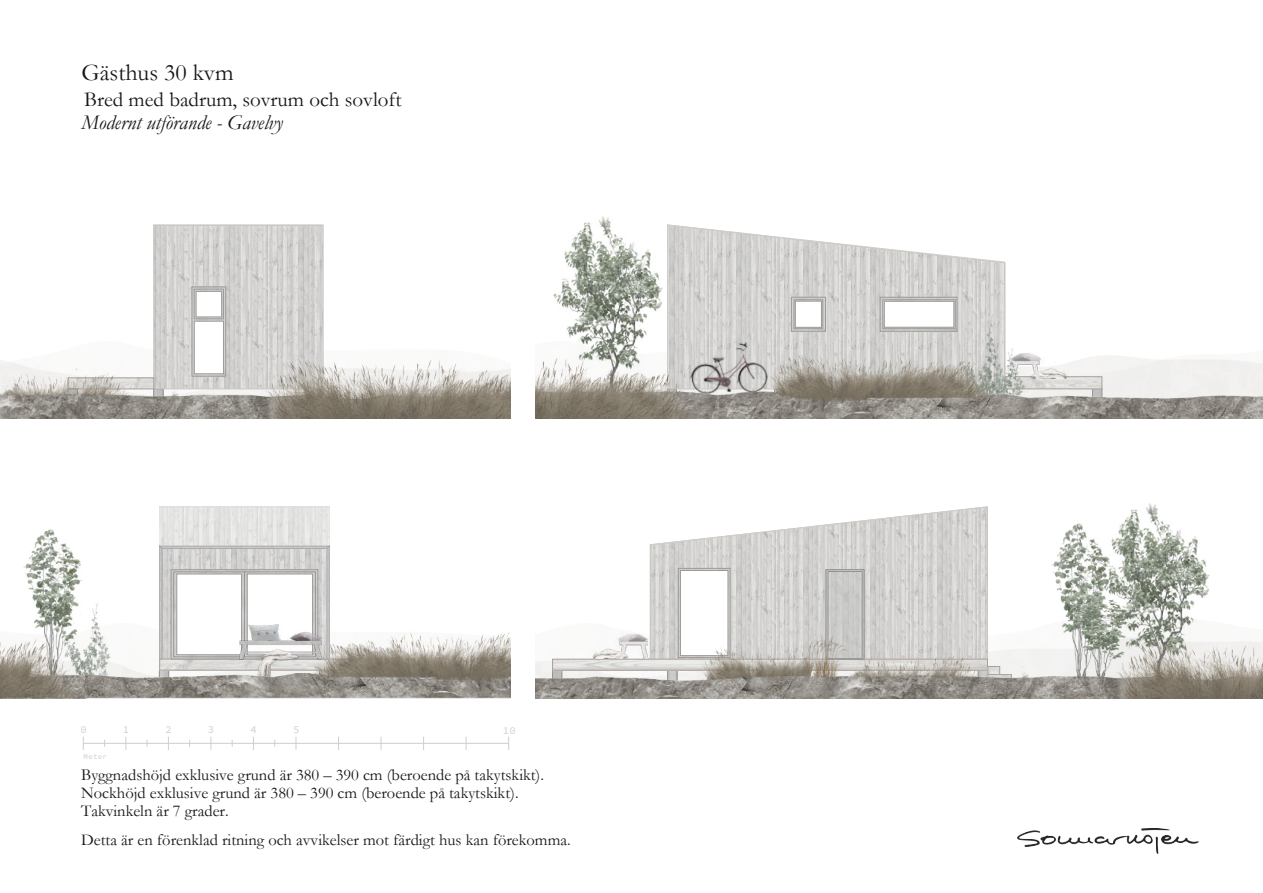
<style>
.page{position:relative;width:1263px;height:893px;background:#fff}
.page>*{position:absolute;margin:0;border:0;box-sizing:border-box;transform-origin:0 0}
.t1{font:24px "Garamond";color:#18151a}
.t2{font:21px "Garamond";color:#18151a}
.t3{font:italic 21px "Garamond";color:#18151a}
.t4{font:16.5px/18px "Garamond";color:#18151a}
.t5{font:10.5px "Source Code Variable";color:#d3ceca}
.t6{font:7.5px "Source Code Variable";letter-spacing:.03em;color:#d3ceca}
</style>
<div class="page">
<img style="left:1017px;top:828px;width:181px;height:25px">
<img style="left:535px;top:503px;width:728px;height:195px">
<img style="left:535px;top:216px;width:728px;height:202px">
<img style="left:0;top:224px;width:510px;height:195px">
<div style="left:192px;top:287px;width:34px;height:89px;background:#bfbfbf;border:1px solid #9c9b9a"></div>
<div style="left:194px;top:289px;width:30px;height:30px;border:1px solid #9c9b9a"></div>
<div style="left:196px;top:291px;width:26px;height:26px;background:#fff;border:1px solid #9c9b9a"></div>
<div style="left:194px;top:321px;width:30px;height:53px;background:#fff;border:1px solid #9c9b9a"></div>
<hr style="left:154px;top:225px;width:169px;height:1px;background:#cac5c2">
<svg style="left:649px;top:506px;width:339px;height:40px"></svg>
<svg style="left:667px;top:224px;width:339px;height:39px"></svg>
<svg style="left:791px;top:297px;width:35px;height:34px"></svg>
<div style="left:794px;top:300px;width:29px;height:29px;border:1px solid #9c9b9a"></div>
<div style="left:795px;top:301px;width:26px;height:26px;background:#fff;border:1px solid #9c9b9a"></div>
<svg style="left:0;top:507px;width:510px;height:191px"></svg>
<svg style="left:880px;top:297px;width:77px;height:34px"></svg>
<svg style="left:882px;top:299px;width:73px;height:30px"></svg>
<hr style="left:83px;top:743px;width:426px;height:1px;background:#d3ceca">
<svg style="left:83px;top:737px;width:1px;height:13px"></svg>
<svg style="left:125px;top:737px;width:1px;height:13px"></svg>
<svg style="left:168px;top:737px;width:1px;height:13px"></svg>
<svg style="left:211px;top:737px;width:1px;height:13px"></svg>
<svg style="left:253px;top:737px;width:1px;height:13px"></svg>
<svg style="left:296px;top:737px;width:1px;height:13px"></svg>
<svg style="left:338px;top:737px;width:1px;height:13px"></svg>
<svg style="left:381px;top:737px;width:1px;height:13px"></svg>
<svg style="left:423px;top:737px;width:1px;height:13px"></svg>
<svg style="left:466px;top:737px;width:1px;height:13px"></svg>
<svg style="left:508px;top:737px;width:1px;height:13px"></svg>
<h1 class="t1" style="left:81px;top:57px;width:154px">Gästhus 30 kvm</h1>
<p class="t3" style="left:81px;top:108px;width:203px">Modernt utförande - Gavelvy</p>
<p class="t2" style="left:84px;top:85px;width:319px">Bred med badrum, sovrum och sovloft</p>
<p class="t5" style="left:80px;top:722px;width:8px">0</p>
<p class="t5" style="left:123px;top:722px;width:8px">1</p>
<p class="t5" style="left:165px;top:722px;width:8px">2</p>
<p class="t5" style="left:208px;top:722px;width:8px">3</p>
<p class="t5" style="left:250px;top:722px;width:8px">4</p>
<p class="t5" style="left:293px;top:722px;width:8px">5</p>
<p class="t5" style="left:503px;top:722px;width:14px">10</p>
<p class="t6" style="left:84px;top:751px;width:25px">Meter</p>
<p class="t4" style="left:81px;top:766px;width:464px">Byggnadshöjd exklusive grund är 380 – 390 cm (beroende på takytskikt).<br>Nockhöjd exklusive grund är 380 – 390 cm (beroende på takytskikt).<br>Takvinkeln är 7 grader.</p>
<p class="t4" style="left:81px;top:830px;width:491px">Detta är en förenklad ritning och avvikelser mot färdigt hus kan förekomma.</p>
</div>
